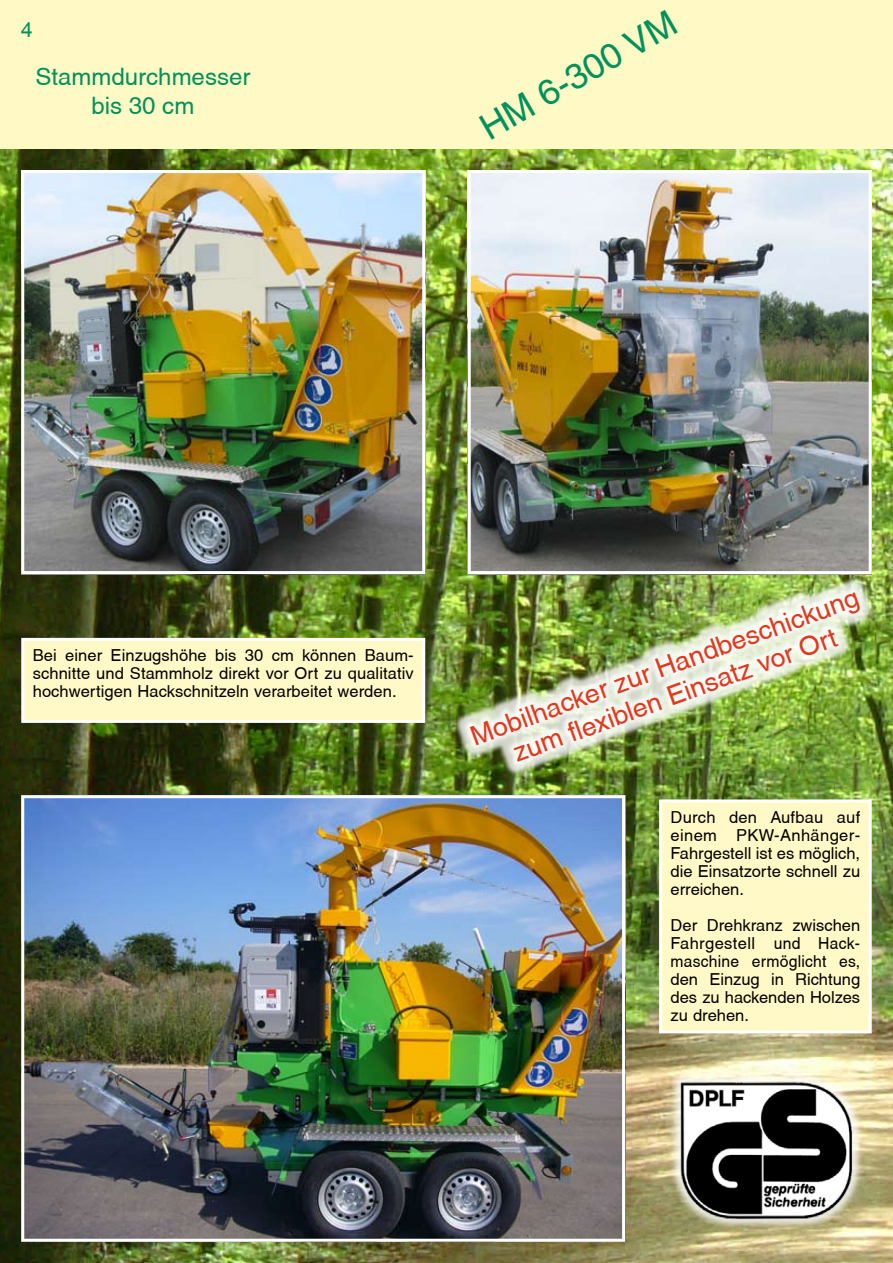
<style>
.page{position:relative;width:893px;height:1263px;background:#fff}
.page>*{position:absolute;margin:0;border:0;box-sizing:border-box;transform-origin:0 0}
.t1{font:36px "Helvetica";color:#00925b}
.t2{font:27px/30px "Helvetica";color:#e5371a;text-align:center}
.t3{font:24px/28.8px "Helvetica";color:#00925b;text-align:center}
.t4{font:21px "Arial";color:#00925b}
.t5{font:16.5px/18px "Helvetica";color:#000;text-align:justify}
</style>
<div class="page">
<img style="left:0;top:149px;width:893px;height:1114px">
<div style="left:0;top:0;width:893px;height:149px;background:#fff9c6"></div>
<img style="left:25px;top:799px;width:596px;height:439px">
<div style="left:21px;top:795px;width:604px;height:447px;border:3px solid #fff"></div>
<img style="left:25px;top:174px;width:396px;height:396px">
<div style="left:21px;top:170px;width:404px;height:404px;border:3px solid #fff"></div>
<img style="left:472px;top:174px;width:396px;height:364px">
<div style="left:468px;top:170px;width:404px;height:404px;border:3px solid #fff"></div>
<div style="left:668px;top:1069px;width:225px;height:194px;background:#fff;opacity:.8"></div>
<img style="left:670px;top:1080px;width:190px;height:149px">
<div style="left:23px;top:639px;width:401px;height:82px;background:#fff9c7"></div>
<div style="left:21px;top:638px;width:404px;height:85px;border:3px solid #fff"></div>
<img style="left:449px;top:538px;width:444px;height:542px">
<img style="left:459px;top:548px;width:434px;height:521px">
<p class="t4" style="left:21px;top:15px;width:13px">4</p>
<h3 class="t3" style="left:36px;top:62px;width:216px">Stammdurchmesser bis 30 cm</h3>
<h1 class="t1" style="left:473px;top:112px;width:222px;rotate:-30deg">HM 6-300 VM</h1>
<p class="t5" style="left:33px;top:646px;width:382px">Bei einer Einzugshöhe bis 30 cm können Baum&shy;schnitte und Stammholz direkt vor Ort zu qualitativ hochwertigen Hackschnitzeln verarbeitet werden.</p>
<h2 class="t2" style="left:466px;top:723px;width:413px;rotate:-20deg">Mobilhacker zur Handbeschickung zum flexiblen Einsatz vor Ort</h2>
<p class="t5" style="left:671px;top:808px;width:191px">Durch den Aufbau auf einem PKW-Anhänger-Fahrgestell ist es möglich, die Einsatzorte schnell zu erreichen.</p>
<p class="t5" style="left:671px;top:916px;width:191px">Der Drehkranz zwischen Fahrgestell und Hack&shy;maschine ermöglicht es, den Einzug in Richtung des zu hackenden Holzes zu drehen.</p>
</div>
